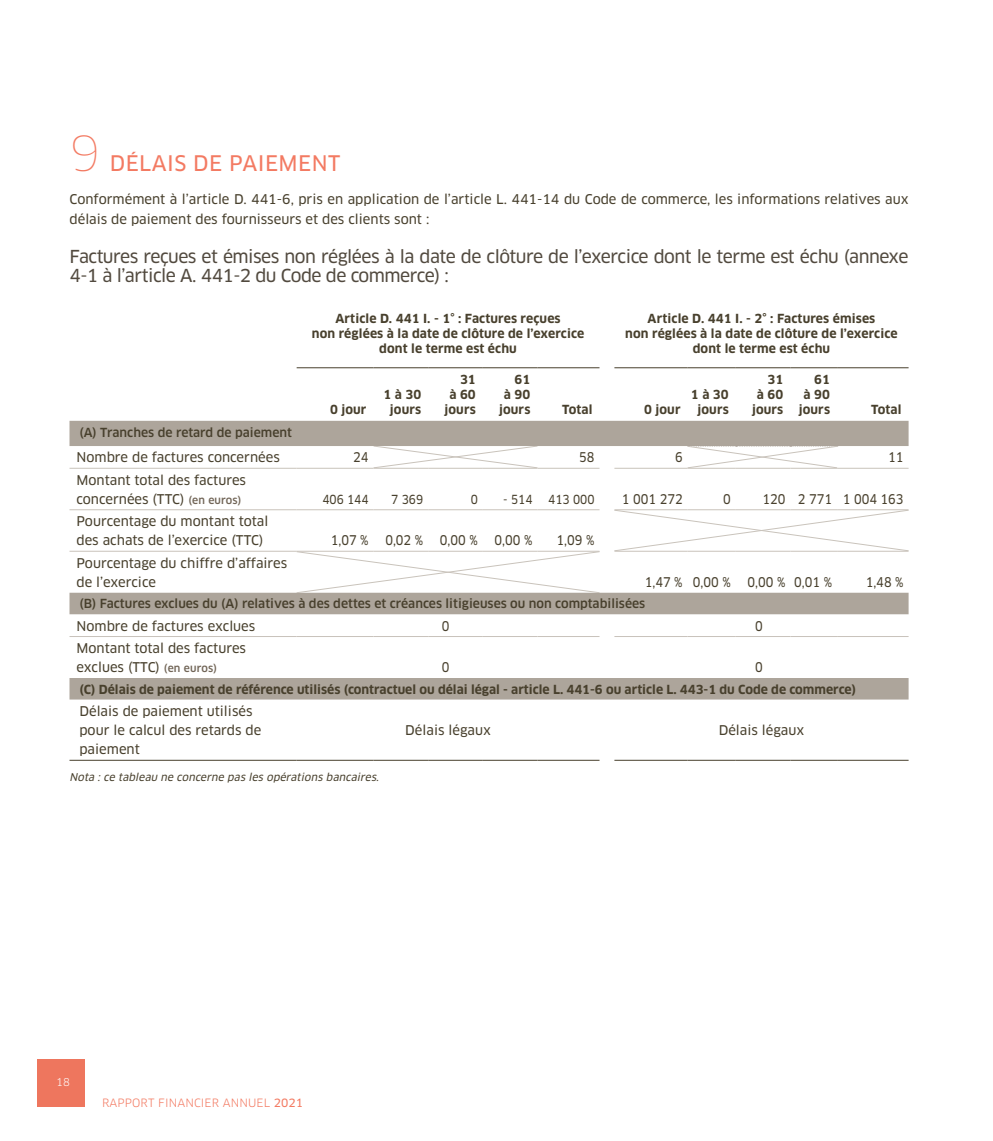
<style>
.page{position:relative;width:993px;height:1141px;background:#fff}
.page>*{position:absolute;margin:0;border:0;box-sizing:border-box;transform-origin:0 0}
.t1{font:100 47.25px "Clan OT";color:#f37a62}
.t2{font:21px "Clan OT News";letter-spacing:.02em;color:#f37a62}
.T3{font:17.5px/19.2px "Clan OT News";letter-spacing:-.03em;color:#524a3f}
.t3{font:13.12px/19.2px "Clan OT News";color:#48402d}
.t4{font:13.12px "Clan OT News";color:#48402d;scale:.9 1}
.Tetiere{font:700 12.25px/14.7px "Clan OT";letter-spacing:.01em;color:#48402d;text-align:right}
.Tab_sous_toal{font:500 12.25px "Clan OT";color:#48402d}
.Tab_roman{font:700 12.25px "Clan OT";color:#48402d}
.t5{font:12.25px "Clan OT News";color:#48402d;scale:.9 1}
.t6{font:11.2px "Clan OT";letter-spacing:.01em;color:#f37a62}
.Tab_note{font:italic 10.5px "Clan OT News";color:#48402d}
.t7{font:10.5px "Clan OT";color:#fff}
.s1{font-family:"Clan OT";font-weight:500;font-size:10.5px;color:#716557}
.s2{font-family:"Clan OT News"}
</style>
<div class="page">
<div style="left:37px;top:1060px;width:47px;height:47px;background:#ee765e"></div>
<svg style="left:70px;top:368px;width:838px;height:53px"></svg>
<svg style="left:69px;top:421px;width:839px;height:279px"></svg>
<hr style="left:69px;top:760px;width:227px;height:1px;background:#48402d">
<hr style="left:296px;top:760px;width:77px;height:1px;background:#48402d">
<hr style="left:373px;top:760px;width:55px;height:1px;background:#48402d">
<hr style="left:428px;top:760px;width:54px;height:1px;background:#48402d">
<hr style="left:482px;top:760px;width:55px;height:1px;background:#48402d">
<hr style="left:537px;top:760px;width:62px;height:1px;background:#48402d">
<hr style="left:614px;top:760px;width:73px;height:1px;background:#48402d">
<hr style="left:687px;top:760px;width:48px;height:1px;background:#48402d">
<hr style="left:735px;top:760px;width:55px;height:1px;background:#48402d">
<hr style="left:790px;top:760px;width:46px;height:1px;background:#48402d">
<hr style="left:836px;top:760px;width:72px;height:1px;background:#48402d">
<hr style="left:296px;top:367px;width:77px;height:1px;background:#48402d">
<hr style="left:373px;top:367px;width:55px;height:1px;background:#48402d">
<hr style="left:428px;top:367px;width:54px;height:1px;background:#48402d">
<hr style="left:482px;top:367px;width:55px;height:1px;background:#48402d">
<hr style="left:537px;top:367px;width:62px;height:1px;background:#48402d">
<hr style="left:614px;top:367px;width:73px;height:1px;background:#48402d">
<hr style="left:687px;top:367px;width:48px;height:1px;background:#48402d">
<hr style="left:735px;top:367px;width:55px;height:1px;background:#48402d">
<hr style="left:790px;top:367px;width:46px;height:1px;background:#48402d">
<hr style="left:836px;top:367px;width:72px;height:1px;background:#48402d">
<hr style="left:69px;top:636px;width:227px;height:1px;background:#c9c3bb">
<hr style="left:296px;top:636px;width:77px;height:1px;background:#c9c3bb">
<hr style="left:373px;top:636px;width:55px;height:1px;background:#c9c3bb">
<hr style="left:428px;top:636px;width:54px;height:1px;background:#c9c3bb">
<hr style="left:482px;top:636px;width:55px;height:1px;background:#c9c3bb">
<hr style="left:537px;top:636px;width:62px;height:1px;background:#c9c3bb">
<hr style="left:614px;top:636px;width:73px;height:1px;background:#c9c3bb">
<hr style="left:687px;top:636px;width:48px;height:1px;background:#c9c3bb">
<hr style="left:735px;top:636px;width:55px;height:1px;background:#c9c3bb">
<hr style="left:790px;top:636px;width:46px;height:1px;background:#c9c3bb">
<hr style="left:836px;top:636px;width:72px;height:1px;background:#c9c3bb">
<hr style="left:69px;top:551px;width:227px;height:1px;background:#c9c3bb">
<hr style="left:296px;top:551px;width:77px;height:1px;background:#c9c3bb">
<hr style="left:373px;top:551px;width:55px;height:1px;background:#c9c3bb">
<hr style="left:428px;top:551px;width:54px;height:1px;background:#c9c3bb">
<hr style="left:482px;top:551px;width:55px;height:1px;background:#c9c3bb">
<hr style="left:537px;top:551px;width:62px;height:1px;background:#c9c3bb">
<hr style="left:614px;top:551px;width:73px;height:1px;background:#c9c3bb">
<hr style="left:687px;top:551px;width:48px;height:1px;background:#c9c3bb">
<hr style="left:735px;top:551px;width:55px;height:1px;background:#c9c3bb">
<hr style="left:790px;top:551px;width:46px;height:1px;background:#c9c3bb">
<hr style="left:836px;top:551px;width:72px;height:1px;background:#c9c3bb">
<hr style="left:69px;top:468px;width:227px;height:1px;background:#c9c3bb">
<hr style="left:296px;top:468px;width:77px;height:1px;background:#c9c3bb">
<hr style="left:373px;top:468px;width:55px;height:1px;background:#c9c3bb">
<hr style="left:428px;top:468px;width:54px;height:1px;background:#c9c3bb">
<hr style="left:482px;top:468px;width:55px;height:1px;background:#c9c3bb">
<hr style="left:537px;top:468px;width:62px;height:1px;background:#c9c3bb">
<hr style="left:614px;top:468px;width:73px;height:1px;background:#c9c3bb">
<hr style="left:687px;top:468px;width:48px;height:1px;background:#c9c3bb">
<hr style="left:735px;top:468px;width:55px;height:1px;background:#c9c3bb">
<hr style="left:790px;top:468px;width:46px;height:1px;background:#c9c3bb">
<hr style="left:836px;top:468px;width:72px;height:1px;background:#c9c3bb">
<hr style="left:69px;top:509px;width:227px;height:1px;background:#c9c3bb">
<hr style="left:296px;top:509px;width:77px;height:1px;background:#c9c3bb">
<hr style="left:373px;top:509px;width:55px;height:1px;background:#c9c3bb">
<hr style="left:428px;top:509px;width:54px;height:1px;background:#c9c3bb">
<hr style="left:482px;top:509px;width:55px;height:1px;background:#c9c3bb">
<hr style="left:537px;top:509px;width:62px;height:1px;background:#c9c3bb">
<hr style="left:614px;top:509px;width:73px;height:1px;background:#c9c3bb">
<hr style="left:687px;top:509px;width:48px;height:1px;background:#c9c3bb">
<hr style="left:735px;top:509px;width:55px;height:1px;background:#c9c3bb">
<hr style="left:790px;top:509px;width:46px;height:1px;background:#c9c3bb">
<hr style="left:836px;top:509px;width:72px;height:1px;background:#c9c3bb">
<svg style="left:373px;top:446px;width:164px;height:22px"></svg>
<svg style="left:687px;top:446px;width:150px;height:22px"></svg>
<svg style="left:614px;top:510px;width:294px;height:41px"></svg>
<svg style="left:296px;top:552px;width:303px;height:41px"></svg>
<p class="t1" style="left:70px;top:125px;width:33px">9</p>
<p class="t2" style="left:110px;top:150px;width:232px">DÉLAIS DE PAIEMENT</p>
<p class="t3" style="left:69px;top:190px;width:840px">Conformément à l’article D. 441-6, pris en application de l’article L. 441-14 du Code de commerce, les informations relatives aux délais de paiement des fournisseurs et des clients sont :</p>
<p class="T3" style="left:69px;top:247px;width:840px">Factures reçues et émises non réglées à la date de clôture de l’exercice dont le terme est échu (annexe<br>4-1 à l’article A. 441-2 du Code de commerce) :</p>
<p class="Tetiere" style="left:335px;top:312px;width:227px">Article D. 441 I. - 1° : Factures reçues</p>
<p class="Tetiere" style="left:312px;top:326px;width:274px">non réglées à la date de clôture de l’exercice</p>
<p class="Tetiere" style="left:379px;top:341px;width:139px">dont le terme est échu</p>
<p class="Tetiere" style="left:647px;top:312px;width:229px">Article D. 441 I. - 2° : Factures émises</p>
<p class="Tetiere" style="left:625px;top:326px;width:274px;text-align:center">non réglées à la date de clôture de l’exercice dont le terme est échu</p>
<p class="Tetiere" style="left:330px;top:402px;width:38px">0 jour</p>
<p class="Tetiere" style="left:383px;top:387px;width:39px;text-align:center">1 à 30 jours</p>
<p class="Tetiere" style="left:444px;top:373px;width:33px">31<br>à 60 jours</p>
<p class="Tetiere" style="left:499px;top:373px;width:33px">61<br>à 90 jours</p>
<p class="Tetiere" style="left:562px;top:402px;width:32px">Total</p>
<p class="Tetiere" style="left:644px;top:402px;width:38px">0 jour</p>
<p class="Tetiere" style="left:690px;top:387px;width:39px;text-align:center">1 à 30 jours</p>
<p class="Tetiere" style="left:751px;top:373px;width:33px">31<br>à 60 jours</p>
<p class="Tetiere" style="left:798px;top:373px;width:33px">61<br>à 90 jours</p>
<p class="Tetiere" style="left:870px;top:402px;width:32px">Total</p>
<p class="Tab_sous_toal" style="left:79px;top:425px;width:214px">(A) Tranches de retard de paiement</p>
<p class="t3" style="left:76px;top:448px;width:205px">Nombre de factures concernées</p>
<p class="t4" style="left:353px;top:450px;width:19px">24</p>
<p class="t4" style="left:579px;top:450px;width:19px">58</p>
<p class="t4" style="left:674px;top:450px;width:10px">6</p>
<p class="t4" style="left:888px;top:450px;width:19px">11</p>
<p class="t3" style="left:76px;top:470px;width:171px">Montant total des factures concernées (TTC) <span class="s1">(en euros)</span></p>
<p class="t5" style="left:322px;top:492px;width:53px">406 144</p>
<p class="t5" style="left:391px;top:492px;width:37px">7 369</p>
<p class="t5" style="left:470px;top:492px;width:9px">0</p>
<p class="t5" style="left:503px;top:492px;width:34px">- 514</p>
<p class="t5" style="left:548px;top:492px;width:53px">413 000</p>
<p class="t4" style="left:621px;top:491px;width:69px">1 001 272</p>
<p class="t4" style="left:723px;top:491px;width:10px">0</p>
<p class="t4" style="left:762px;top:491px;width:27px">120</p>
<p class="t4" style="left:797px;top:491px;width:40px">2 771</p>
<p class="t4" style="left:842px;top:491px;width:69px">1 004 163</p>
<p class="t3" style="left:76px;top:512px;width:193px">Pourcentage du montant total des achats de l’exercice (TTC)</p>
<p class="t3" style="left:76px;top:553px;width:212px">Pourcentage du chiffre d’affaires de l’exercice</p>
<p class="t4" style="left:330px;top:533px;width:44px">1,07 %</p>
<p class="t4" style="left:385px;top:533px;width:44px">0,02 %</p>
<p class="t4" style="left:440px;top:533px;width:44px">0,00 %</p>
<p class="t4" style="left:494px;top:533px;width:44px">0,00 %</p>
<p class="t4" style="left:556px;top:533px;width:44px">1,09 %</p>
<p class="t4" style="left:644px;top:574px;width:44px">1,47 %</p>
<p class="t4" style="left:692px;top:574px;width:44px">0,00 %</p>
<p class="t4" style="left:747px;top:574px;width:44px">0,00 %</p>
<p class="t4" style="left:794px;top:574px;width:44px">0,01 %</p>
<p class="t4" style="left:865px;top:574px;width:44px">1,48 %</p>
<p class="Tab_sous_toal" style="left:79px;top:597px;width:567px">(B) Factures exclues du (A) relatives à des dettes et créances litigieuses ou non comptabilisées</p>
<p class="t3" style="left:76px;top:616px;width:180px">Nombre de factures exclues</p>
<p class="t4" style="left:441px;top:618px;width:10px">0</p>
<p class="t4" style="left:755px;top:618px;width:10px">0</p>
<p class="t3" style="left:76px;top:638px;width:171px">Montant total des factures exclues (TTC) <span class="s1">(en euros)</span></p>
<p class="t4" style="left:441px;top:659px;width:10px">0</p>
<p class="t4" style="left:755px;top:659px;width:10px">0</p>
<p class="Tab_roman" style="left:79px;top:682px;width:777px">(C) Délais de paiement de référence utilisés (contractuel ou délai légal - article L. 441-6 ou article L. 443-1 du Code de commerce)</p>
<p class="t3" style="left:79px;top:701px;width:183px">Délais de paiement utilisés pour le calcul des retards de paiement</p>
<p class="t3" style="left:405px;top:721px;width:87px">Délais légaux</p>
<p class="t3" style="left:718px;top:721px;width:87px">Délais légaux</p>
<p class="Tab_note" style="left:69px;top:771px;width:313px">Nota : ce tableau ne concerne pas les opérations bancaires.</p>
<p class="t7" style="left:56px;top:1075px;width:15px">18</p>
<p class="t6" style="left:102px;top:1096px;width:202px">RAPPORT FINANCIER ANNUEL <span class="s2">2021</span></p>
</div>
